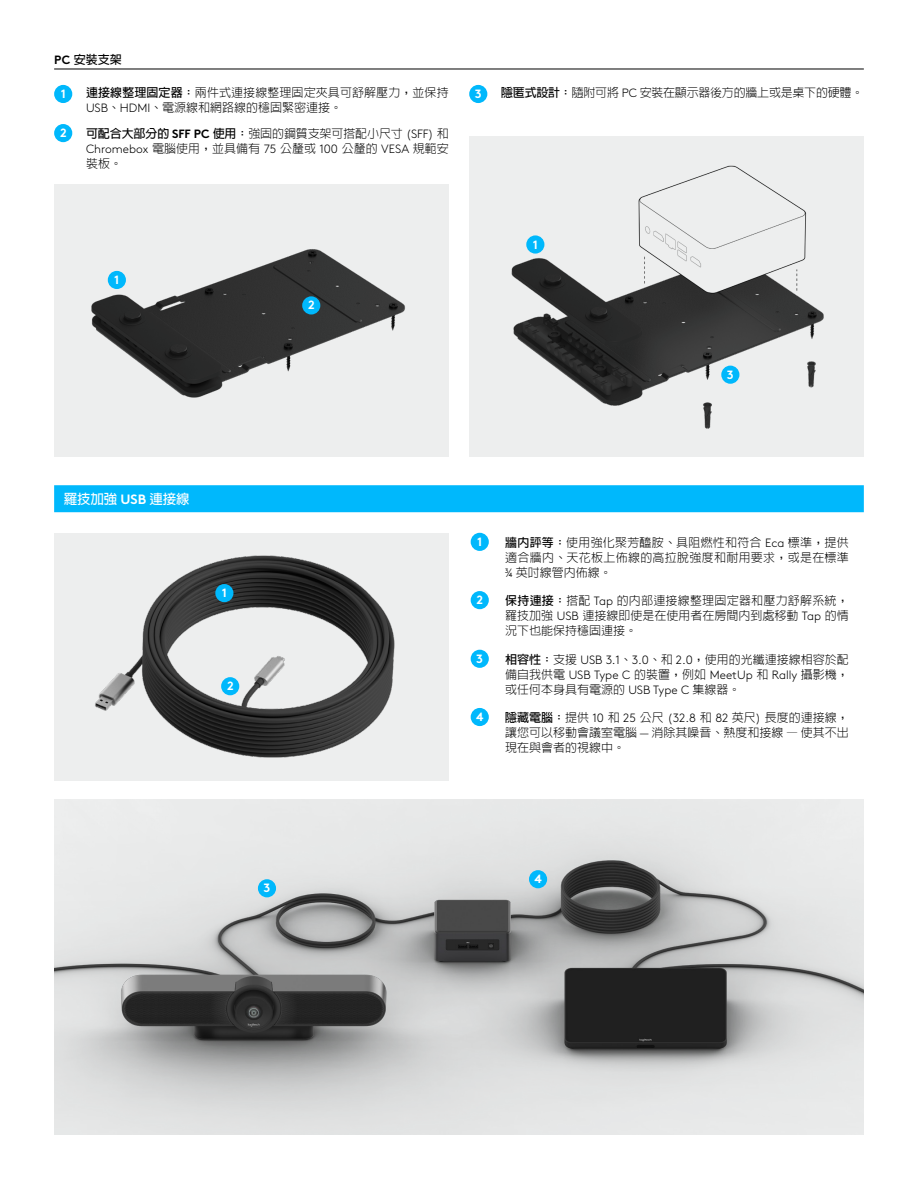
<style>
.page{position:relative;width:918px;height:1188px;background:#fff}
.page>*{position:absolute;margin:0;border:0;box-sizing:border-box;transform-origin:0 0}
.Feature_Title{font:700 13.5px "AR Hei B5";letter-spacing:-.015em;color:#fff}
.Body_Copy{font:300 12px/15px "AR Hei B5";color:#000;text-align:justify}
.Body_Copy-2{font:300 12px "AR Hei B5";letter-spacing:-.02em;color:#000}
.Body_Copy-3{font:700 12px "Brown Std";color:#fff}
.Subheading_w__rule{font:700 12px "AR Hei B5";color:#000}
.s1{font-family:"Brown Std"}
.s2{font-weight:700}
.s3{font-family:"Brown Std";font-weight:700}
</style>
<div class="page">
<div style="left:54px;top:485px;width:810px;height:27px;background:#00b8fc"></div>
<div style="left:54px;top:533px;width:394px;height:248px;background:#edeeee"></div>
<img style="left:95px;top:555px;width:300px;height:203px">
<img style="left:54px;top:799px;width:810px;height:335px">
<div style="left:471px;top:533px;width:18px;height:18px;background:#00b8fc;border-radius:50%"></div>
<div style="left:215px;top:584px;width:18px;height:18px;background:#00b8fc;border-radius:50%"></div>
<div style="left:471px;top:591px;width:18px;height:18px;background:#00b8fc;border-radius:50%"></div>
<div style="left:221px;top:677px;width:18px;height:18px;background:#00b8fc;border-radius:50%"></div>
<div style="left:471px;top:650px;width:18px;height:18px;background:#00b8fc;border-radius:50%"></div>
<div style="left:471px;top:708px;width:18px;height:18px;background:#00b8fc;border-radius:50%"></div>
<div style="left:529px;top:870px;width:18px;height:18px;background:#00b8fc;border-radius:50%"></div>
<div style="left:258px;top:879px;width:18px;height:18px;background:#00b8fc;border-radius:50%"></div>
<hr style="left:54px;top:69px;width:810px;height:1px;background:#000">
<div style="left:54px;top:85px;width:18px;height:18px;background:#00b8fc;border-radius:50%"></div>
<div style="left:54px;top:124px;width:18px;height:18px;background:#00b8fc;border-radius:50%"></div>
<div style="left:469px;top:85px;width:18px;height:18px;background:#00b8fc;border-radius:50%"></div>
<div style="left:54px;top:184px;width:395px;height:273px;background:#edeeee"></div>
<img style="left:91px;top:249px;width:314px;height:149px">
<img style="left:469px;top:136px;width:395px;height:321px">
<div style="left:108px;top:271px;width:18px;height:18px;background:#00b8fc;border-radius:50%"></div>
<div style="left:526px;top:235px;width:18px;height:19px;background:#00b8fc;border-radius:50%"></div>
<div style="left:302px;top:296px;width:18px;height:19px;background:#00b8fc;border-radius:50%"></div>
<div style="left:721px;top:366px;width:18px;height:18px;background:#00b8fc;border-radius:50%"></div>
<p class="Subheading_w__rule" style="left:54px;top:53px;width:69px"><span class="s1">PC</span> 安裝支架</p>
<p class="Body_Copy-3" style="left:61px;top:87px;width:7px">1</p>
<p class="Body_Copy-3" style="left:60px;top:125px;width:8px">2</p>
<p class="Body_Copy" style="left:86px;top:85px;width:364px"><span class="s2">連接線整理固定器：</span>兩件式連接線整理固定夾具可舒解壓力，並保持<br><span class="s1">USB</span>、<span class="s1">HDMI</span>、電源線和網路線的穩固緊密連接。</p>
<p class="Body_Copy" style="left:86px;top:126px;width:364px"><span class="s2">可配合大部分的</span> <span class="s3">SFF PC</span> <span class="s2">使用：</span>強固的鋼質支架可搭配小尺寸 <span class="s1">(SFF)</span> 和<span class="s1">Chromebox</span> 電腦使用，並具備有 <span class="s1">75</span> 公釐或 <span class="s1">100</span> 公釐的 <span class="s1">VESA</span> 規範安裝板。</p>
<p class="Body_Copy-3" style="left:475px;top:86px;width:8px">3</p>
<p class="Body_Copy-2" style="left:501px;top:87px;width:364px"><span class="s2">隱匿式設計：</span>隨附可將 <span class="s1">PC</span> 安裝在顯示器後方的牆上或是桌下的硬體。</p>
<p class="Body_Copy-3" style="left:114px;top:273px;width:7px">1</p>
<p class="Body_Copy-3" style="left:308px;top:298px;width:8px">2</p>
<p class="Body_Copy-3" style="left:533px;top:237px;width:7px">1</p>
<p class="Body_Copy-3" style="left:727px;top:367px;width:8px">3</p>
<p class="Feature_Title" style="left:64px;top:492px;width:127px">羅技加強 <span class="s1">USB</span> 連接線</p>
<p class="Body_Copy-3" style="left:222px;top:586px;width:7px">1</p>
<p class="Body_Copy-3" style="left:227px;top:679px;width:8px">2</p>
<p class="Body_Copy-3" style="left:477px;top:535px;width:7px">1</p>
<p class="Body_Copy-3" style="left:477px;top:592px;width:8px">2</p>
<p class="Body_Copy-3" style="left:476px;top:651px;width:8px">3</p>
<p class="Body_Copy-3" style="left:476px;top:709px;width:9px">4</p>
<p class="Body_Copy" style="left:505px;top:535px;width:345px"><span class="s2">牆內評等：</span>使用強化聚芳醯胺、具阻燃性和符合 <span class="s1">Eca</span> 標準，提供適合牆內、天花板上佈線的高拉脫強度和耐用要求，或是在標準<span class="s1">¾</span> 英吋線管內佈線。</p>
<p class="Body_Copy" style="left:505px;top:593px;width:345px"><span class="s2">保持連接：</span>搭配 <span class="s1">Tap</span> 的內部連接線整理固定器和壓力舒解系統，羅技加強 <span class="s1">USB</span> 連接線即使是在使用者在房間內到處移動 <span class="s1">Tap</span> 的情況下也能保持穩固連接。</p>
<p class="Body_Copy" style="left:505px;top:652px;width:345px"><span class="s2">相容性：</span>支援 <span class="s1">USB 3.1</span>、<span class="s1">3.0</span>、和 <span class="s1">2.0</span>，使用的光纖連接線相容於配備自我供電 <span class="s1">USB Type C</span> 的裝置，例如 <span class="s1">MeetUp</span> 和 <span class="s1">Rally</span> 攝影機，或任何本身具有電源的 <span class="s1">USB Type C</span> 集線器。</p>
<p class="Body_Copy" style="left:505px;top:710px;width:345px"><span class="s2">隱藏電腦：</span>提供 <span class="s1">10</span> 和 <span class="s1">25</span> 公尺 <span class="s1">(32.8</span> 和 <span class="s1">82</span> 英尺<span class="s1">)</span> 長度的連接線，讓您可以移動會議室電腦 <span class="s1">—</span> 消除其噪音、熱度和接線 — 使其不出現在與會者的視線中。</p>
<p class="Body_Copy-3" style="left:264px;top:881px;width:8px">3</p>
<p class="Body_Copy-3" style="left:534px;top:872px;width:9px">4</p>
</div>
